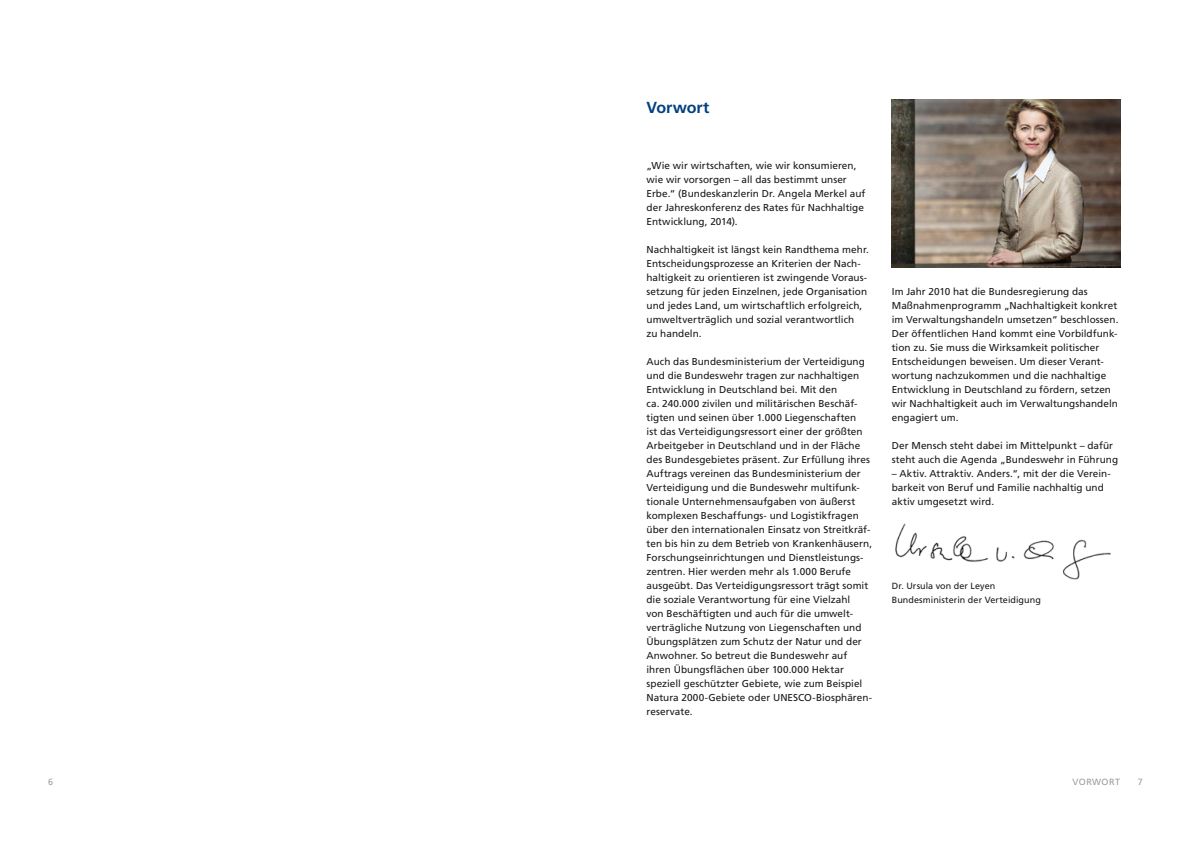
<style>
.page{position:relative;width:1191px;height:842px;background:#fff}
.page>*{position:absolute;margin:0;border:0;box-sizing:border-box;transform-origin:0 0}
.t1{font:700 16px "Frutiger LT Std";letter-spacing:-.005em;color:#004180}
.t2{font:10px/14px "Frutiger LT Std";letter-spacing:.005em;color:#1a1a18}
.t3{font:9px/14px "Frutiger LT Std";letter-spacing:.01em;color:#1a1a18}
.t4{font:9px "Frutiger LT Std";color:#9c9d9d}
</style>
<div class="page">
<img style="left:891px;top:99px;width:229px;height:168px">
<img style="left:895px;top:523px;width:216px;height:57px">
<h1 class="t1" style="left:646px;top:98px;width:64px">Vorwort</h1>
<p class="t2" style="left:646px;top:159px;width:220px">„Wie wir wirtschaften, wie wir konsumieren, wie wir vorsorgen – all das bestimmt unser Erbe.“ (Bundeskanzlerin Dr. Angela Merkel auf der Jahreskonferenz des Rates für Nachhaltige Entwicklung, 2014).</p>
<p class="t2" style="left:646px;top:243px;width:224px">Nachhaltigkeit ist längst kein Randthema mehr.<br>Entscheidungsprozesse an Kriterien der Nach&shy;haltigkeit zu orientieren ist zwingende Voraus&shy;setzung für jeden Einzelnen, jede Organisation und jedes Land, um wirtschaftlich erfolgreich, umweltverträglich und sozial verantwortlich<br>zu handeln.</p>
<p class="t2" style="left:646px;top:355px;width:227px">Auch das Bundesministerium der Verteidigung und die Bundeswehr tragen zur nachhaltigen Entwicklung in Deutschland bei. Mit den<br>ca. 240.000 zivilen und militärischen Beschäf&shy;tigten und seinen über 1.000 Liegenschaften<br>ist das Verteidigungsressort einer der größten Arbeitgeber in Deutschland und in der Fläche des Bundesgebietes präsent. Zur Erfüllung ihres Auftrags vereinen das Bundesministerium der Verteidigung und die Bundeswehr multifunk&shy;tionale Unternehmensaufgaben von äußerst komplexen Beschaffungs- und Logistikfragen über den internationalen Einsatz von Streitkräf&shy;ten bis hin zu dem Betrieb von Krankenhäusern, Forschungseinrichtungen und Dienstleistungs&shy;zentren. Hier werden mehr als 1.000 Berufe ausgeübt. Das Verteidigungsressort trägt somit die soziale Verantwortung für eine Vielzahl<br>von Beschäftigten und auch für die umwelt&shy;verträgliche Nutzung von Liegenschaften und Übungsplätzen zum Schutz der Natur und der Anwohner. So betreut die Bundeswehr auf ihren Übungsflächen über 100.000 Hektar speziell geschützter Gebiete, wie zum Beispiel Natura 2000-Gebiete oder UNESCO-Biosphären&shy;reservate.</p>
<p class="t2" style="left:891px;top:285px;width:228px">Im Jahr 2010 hat die Bundesregierung das Maßnahmenprogramm „Nachhaltigkeit konkret im Verwaltungshandeln umsetzen“ beschlossen.<br>Der öffentlichen Hand kommt eine Vorbildfunk&shy;tion zu. Sie muss die Wirksamkeit politischer Entscheidungen beweisen. Um dieser Verant&shy;wortung nachzukommen und die nachhaltige Entwicklung in Deutschland zu fördern, setzen wir Nachhaltigkeit auch im Verwaltungshandeln engagiert um.</p>
<p class="t2" style="left:891px;top:439px;width:228px">Der Mensch steht dabei im Mittelpunkt – dafür steht auch die Agenda „Bundeswehr in Führung</p>
<p class="t2" style="left:891px;top:467px;width:221px">– Aktiv. Attraktiv. Anders.“, mit der die Verein&shy;barkeit von Beruf und Familie nachhaltig und aktiv umgesetzt wird.</p>
<p class="t3" style="left:891px;top:579px;width:150px">Dr. Ursula von der Leyen<br>Bundesministerin der Verteidigung</p>
<p class="t4" style="left:48px;top:777px;width:7px">6</p>
<p class="t4" style="left:1072px;top:777px;width:15px">Vorwor</p>
<p class="t4" style="left:1115px;top:777px;width:7px">t</p>
<p class="t4" style="left:1137px;top:777px;width:7px">7</p>
</div>
